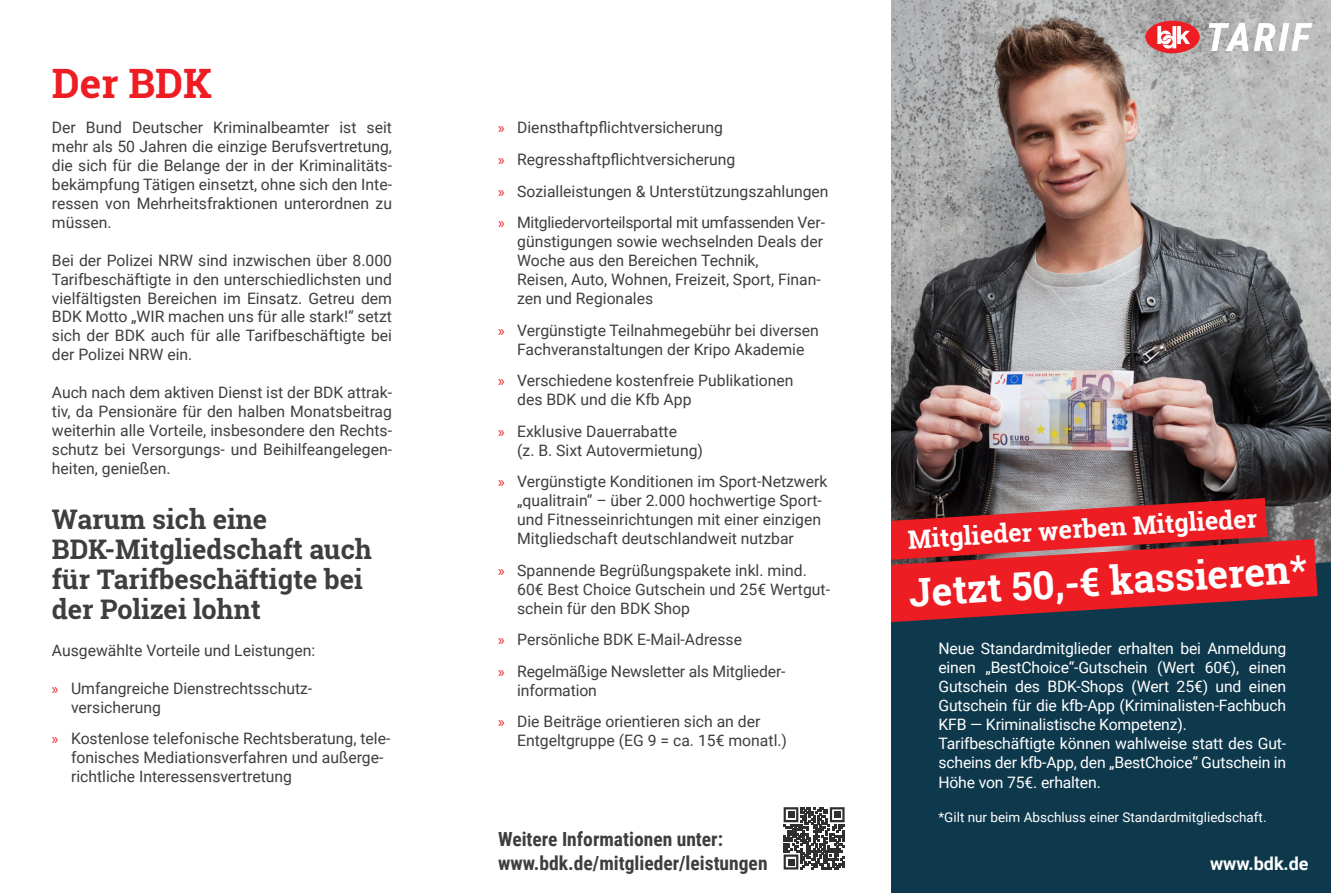
<style>
.page{position:relative;width:1331px;height:893px;background:#fff}
.page>*{position:absolute;margin:0;border:0;box-sizing:border-box;transform-origin:0 0}
.t1{font:700 40.5px "Roboto Slab";color:#ee1d23}
.t2{font:700 39px "Roboto Slab";color:#fff}
.t3{font:700 27px/30px "Roboto Slab";color:#3e3e3f}
.t4{font:700 25.35px "Roboto Slab";color:#fff}
.t5{font:700 19.5px/24px "Roboto Condensed";color:#3e3e3f}
.t6{font:700 18px "Roboto";color:#fff}
.t7{font:15.75px/18.9px "Roboto";color:#3e3e3f}
.t8{font:15.75px/19px "Roboto";letter-spacing:-.01em;color:#fff}
.t9{font:13.5px "Roboto";color:#fff}
.s1{font-family:"Myriad Pro";color:#ee1d23}
</style>
<div class="page">
<img style="left:891px;top:0;width:440px;height:562px">
<div style="left:891px;top:562px;width:440px;height:331px;background:#0e394d"></div>
<svg style="left:891px;top:498px;width:427px;height:126px;background:#bc2a30"></svg>
<div style="left:1145px;top:21px;width:55px;height:32px;background:#ee1d23;border-radius:50%"></div>
<svg style="left:1157px;top:26px;width:33px;height:23px"></svg>
<svg style="left:1209px;top:23px;width:103px;height:28px"></svg>
<svg style="left:784px;top:807px;width:61px;height:62px"></svg>
<h1 class="t1" style="left:52px;top:56px;width:162px">Der BDK</h1>
<p class="t7" style="left:52px;top:118px;width:342px;text-align:justify">Der Bund Deutscher Kriminalbeamter ist seit mehr als 50 Jahren die einzige Berufsvertretung, die sich für die Belange der in der Kriminalitäts&shy;bekämpfung Tätigen einsetzt, ohne sich den Inte&shy;ressen von Mehrheitsfraktionen unterordnen zu müssen.</p>
<p class="t7" style="left:52px;top:250px;width:342px;text-align:justify">Bei der Polizei NRW sind inzwischen über 8.000<br>Tarifbeschäftigte in den unterschiedlichsten und vielfältigsten Bereichen im Einsatz. Getreu dem BDK Motto „WIR machen uns für alle stark!“ setzt sich der BDK auch für alle Tarifbeschäftigte bei der Polizei NRW ein.</p>
<p class="t7" style="left:52px;top:382px;width:342px;text-align:justify">Auch nach dem aktiven Dienst ist der BDK attrak&shy;tiv, da Pensionäre für den halben Monatsbeitrag weiterhin alle Vorteile, insbesondere den Rechts&shy;schutz bei Versorgungs- und Beihilfeangelegen&shy;heiten, genießen.</p>
<h3 class="t3" style="left:52px;top:504px;width:322px">Warum sich eine<br>BDK-Mitgliedschaft auch für Tarifbeschäftigte bei der Polizei lohnt</h3>
<p class="t7" style="left:52px;top:640px;width:265px">Ausgewählte Vorteile und Leistungen:</p>
<p class="t7" style="left:71px;top:678px;width:243px;text-indent:-19px"><span class="s1">»</span> Umfangreiche Dienstrechtsschutz&shy;versicherung</p>
<p class="t7" style="left:71px;top:729px;width:321px;text-indent:-19px"><span class="s1">»</span> Kostenlose telefonische Rechtsberatung, tele&shy;fonisches Mediationsverfahren und außerge&shy;richtliche Interessensvertretung</p>
<p class="t7" style="left:498px;top:111px;width:332px;line-height:31.7px"><span class="s1">»</span> Diensthaftpflichtversicherung<br><span class="s1">»</span> Regresshaftpflichtversicherung<br><span class="s1">»</span> Sozialleistungen &amp; Unterstützungszahlungen <span class="s1">»</span> Mitgliedervorteilsportal mit umfassenden Ver-</p>
<p class="t7" style="left:517px;top:232px;width:307px">günstigungen sowie wechselnden Deals der Woche aus den Bereichen Technik,<br>Reisen, Auto, Wohnen, Freizeit, Sport, Finan&shy;zen und Regionales</p>
<p class="t7" style="left:498px;top:320px;width:322px;text-align:center"><span class="s1">»</span> Vergünstigte Teilnahmegebühr bei diversen<br>Fachveranstaltungen der Kripo Akademie</p>
<p class="t7" style="left:517px;top:371px;width:278px;text-indent:-19px"><span class="s1">»</span> Verschiedene kostenfreie Publikationen des BDK und die Kfb App</p>
<p class="t7" style="left:517px;top:421px;width:187px;text-indent:-19px"><span class="s1">»</span> Exklusive Dauerrabatte<br>(z. B. Sixt Autovermietung)</p>
<p class="t7" style="left:517px;top:472px;width:312px;text-indent:-19px"><span class="s1">»</span> Vergünstigte Konditionen im Sport-Netzwerk „qualitrain“ – über 2.000 hochwertige Sport&shy;und Fitnesseinrichtungen mit einer einzigen Mitgliedschaft deutschlandweit nutzbar</p>
<p class="t7" style="left:517px;top:560px;width:314px;text-indent:-19px"><span class="s1">»</span> Spannende Begrüßungspakete inkl. mind.<br>60€ Best Choice Gutschein und 25€ Wertgut&shy;schein für den BDK Shop</p>
<p class="t7" style="left:498px;top:623px;width:289px;line-height:31.7px"><span class="s1">»</span> Persönliche BDK E-Mail-Adresse<br><span class="s1">»</span> Regelmäßige Newsletter als Mitglieder-</p>
<p class="t7" style="left:498px;top:674px;width:264px;line-height:31.7px;text-indent:19px">information<br><span class="s1">»</span> Die Beiträge orientieren sich an der</p>
<p class="t7" style="left:517px;top:731px;width:271px">Entgeltgruppe (EG 9 = ca. 15€ monatl.)</p>
<p class="t5" style="left:498px;top:826px;width:271px">Weitere Informationen unter: www.bdk.de/mitglieder/leistungen</p>
<h3 class="t4" style="left:907px;top:523px;width:352px;rotate:-4deg">Mitglieder werben Mitglieder</h3>
<h2 class="t2" style="left:907px;top:568px;width:400px;rotate:-4deg">Jetzt 50,-€ kassieren*</h2>
<p class="t8" style="left:938px;top:639px;width:349px">Neue Standardmitglieder erhalten bei Anmeldung einen „BestChoice“-Gutschein (Wert 60€), einen Gutschein des BDK-Shops (Wert 25€) und einen Gutschein für die kfb-App (Kriminalisten-Fachbuch KFB — Kriminalistische Kompetenz).<br>Tarifbeschäftigte können wahlweise statt des Gut&shy;scheins der kfb-App, den „BestChoice“ Gutschein in Höhe von 75€. erhalten.</p>
<p class="t9" style="left:938px;top:808px;width:330px">*Gilt nur beim Abschluss einer Standardmitgliedschaft.</p>
<p class="t6" style="left:1210px;top:850px;width:100px">www.bdk.de</p>
</div>
